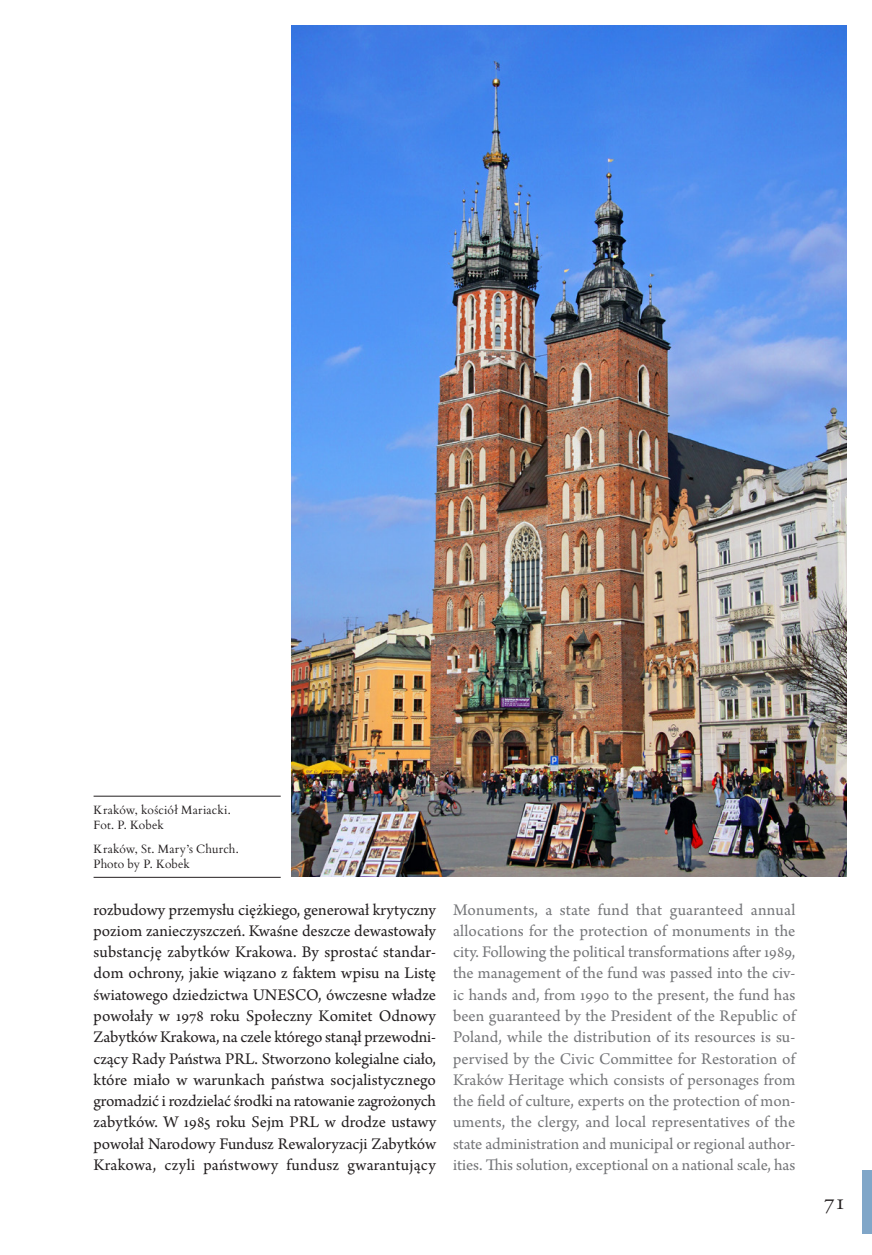
<style>
.page{position:relative;width:872px;height:1255px;background:#fff}
.page>*{position:absolute;margin:0;border:0;box-sizing:border-box;transform-origin:0 0}
.t1{font:22.5px "Adobe Garamond Pro";color:#231f20}
.t2{font:17.1px/21.3px "Arno Pro";color:#757679;text-align:justify}
.Styl_akapitowy_1{font:17.1px/21.3px "Arno Pro";letter-spacing:.015em;color:#231f20;text-align:justify}
.Styl_akapitowy_3{font:12px/15px "Cardo";letter-spacing:.01em;color:#231f20}
</style>
<div class="page">
<div style="left:862px;top:1170px;width:10px;height:63px;background:#80a6c8"></div>
<img style="left:291px;top:25px;width:555px;height:851px">
<hr style="left:94px;top:796px;width:187px;height:1px;background:#231f20">
<hr style="left:94px;top:877px;width:187px;height:1px;background:#231f20">
<p class="Styl_akapitowy_3" style="left:94px;top:802px;width:139px">Kraków, kościół Mariacki.<br>Fot. P. Kobek</p>
<p class="Styl_akapitowy_3" style="left:94px;top:840px;width:147px">Kraków, St. Mary’s Church.<br>Photo by P. Kobek</p>
<p class="Styl_akapitowy_1" style="left:94px;top:899px;width:344px">rozbudowy przemysłu ciężkiego, generował krytyczny poziom zanieczyszczeń. Kwaśne deszcze dewastowały substancję zabytków Krakowa. By sprostać standar&shy;dom ochrony, jakie wiązano z faktem wpisu na Listę światowego dziedzictwa UNESCO, ówczesne władze powołały w 1978 roku Społeczny Komitet Odnowy Zabytków Krakowa, na czele którego stanął przewodni&shy;czący Rady Państwa PRL. Stworzono kolegialne ciało, które miało w warunkach państwa socjalistycznego gromadzić i rozdzielać środki na ratowanie zagrożonych zabytków. W 1985 roku Sejm PRL w drodze ustawy powołał Narodowy Fundusz Rewaloryzacji Zabytków Krakowa, czyli państwowy fundusz gwarantujący</p>
<p class="t2" style="left:453px;top:899px;width:344px">Monuments, a state fund that guaranteed annual allocations for the protection of monuments in the city. Following the political transformations after 1989, the management of the fund was passed into the civ&shy;ic hands and, from 1990 to the present, the fund has been guaranteed by the President of the Republic of Poland, while the distribution of its resources is su&shy;pervised by the Civic Committee for Restoration of Kraków Heritage which consists of personages from the field of culture, experts on the protection of mon&shy;uments, the clergy, and local representatives of the state administration and municipal or regional author&shy;ities. This solution, exceptional on a national scale, has</p>
<h1 class="t1" style="left:823px;top:1187px;width:24px">71</h1>
</div>
